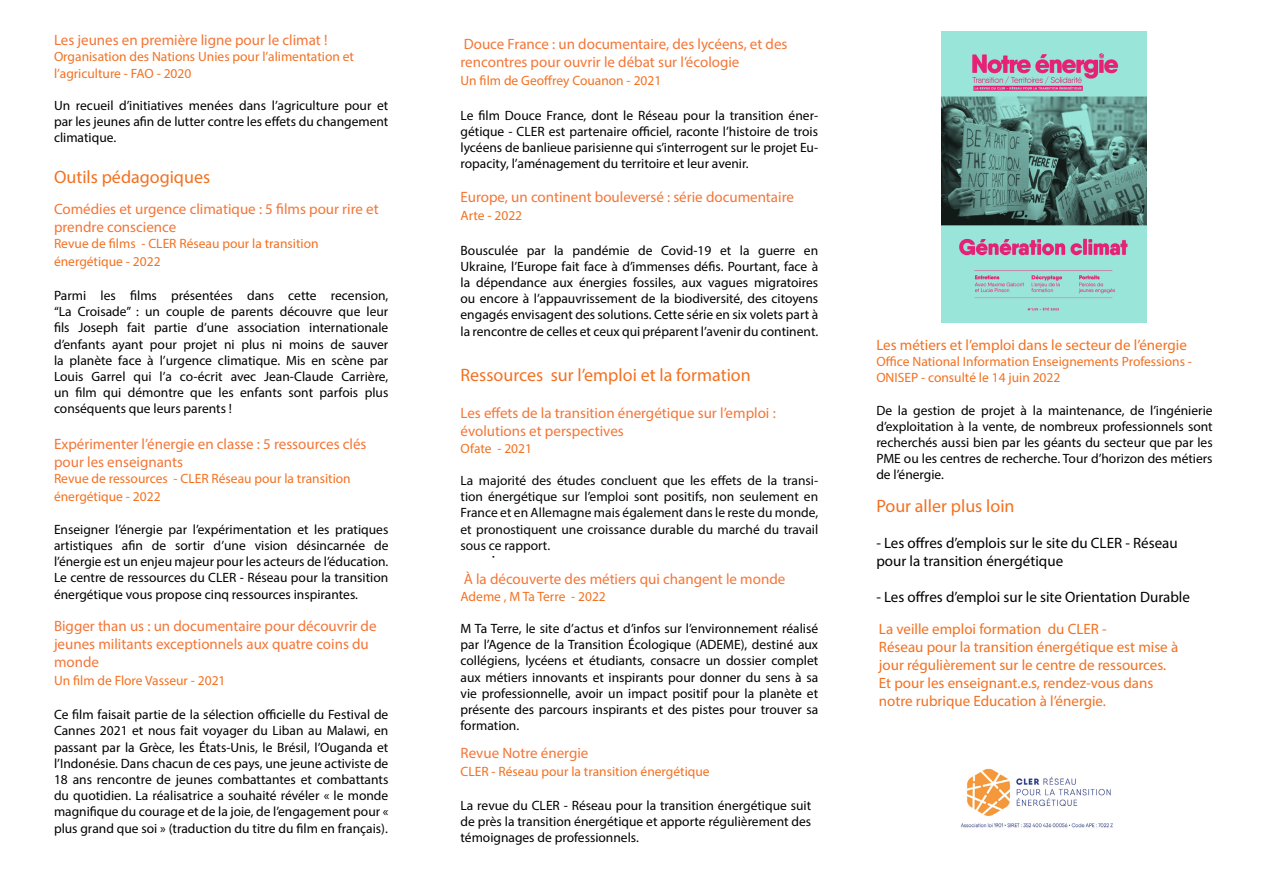
<style>
.page{position:relative;width:1263px;height:893px;background:#fff}
.page>*{position:absolute;margin:0;border:0;box-sizing:border-box;transform-origin:0 0}
.t1{font:18px "Myriad Pro";color:#f37121}
.t2{font:15px/18px "Myriad Pro";color:#f47637}
.t3{font:15px/18px "Myriad Pro";color:#f37121}
.t4{font:15px/18px "Myriad Pro";color:#000}
.t5{font:13.5px/16.2px "Myriad Pro";color:#000;text-align:justify}
.t6{font:13.5px/16.2px "Myriad Pro";color:#f37121}
.t7{font:13.5px/16.2px "Myriad Pro";color:#040706;text-align:justify}
</style>
<div class="page">
<img style="left:960px;top:768px;width:153px;height:60px">
<img style="left:942px;top:31px;width:205px;height:292px">
<p class="t2" style="left:54px;top:31px;width:275px">Les jeunes en première ligne pour le climat !</p>
<p class="t6" style="left:54px;top:49px;width:302px">Organisation des Nations Unies pour l’alimentation et l’agriculture - FAO - 2020</p>
<p class="t5" style="left:54px;top:97px;width:336px">Un recueil d’initiatives menées dans l’agriculture pour et par les jeunes afin de lutter contre les effets du changement climatique.</p>
<h1 class="t1" style="left:54px;top:166px;width:158px">Outils pédagogiques</h1>
<p class="t2" style="left:54px;top:199px;width:326px">Comédies et urgence climatique : 5 films pour rire et prendre conscience</p>
<p class="t6" style="left:54px;top:234px;width:266px;line-height:18px">Revue de films - CLER Réseau pour la transition énergétique - 2022</p>
<p class="t5" style="left:54px;top:287px;width:336px">Parmi les films présentées dans cette recension, “La Croisade” : un couple de parents découvre que leur fils Joseph fait partie d’une association internationale d’enfants ayant pour projet ni plus ni moins de sauver la planète face à l’urgence climatique. Mis en scène par Louis Garrel qui l’a co-écrit avec Jean-Claude Carrière, un film qui démontre que les enfants sont parfois plus conséquents que leurs parents !</p>
<p class="t2" style="left:54px;top:435px;width:314px">Expérimenter l’énergie en classe : 5 ressources clés pour les enseignants</p>
<p class="t6" style="left:54px;top:470px;width:298px;line-height:18px">Revue de ressources - CLER Réseau pour la transition énergétique - 2022</p>
<p class="t5" style="left:54px;top:521px;width:336px">Enseigner l’énergie par l’expérimentation et les pratiques artistiques afin de sortir d’une vision désincarnée de l’énergie est un enjeu majeur pour les acteurs de l’éducation.<br>Le centre de ressources du CLER - Réseau pour la transition énergétique vous propose cinq ressources inspirantes.</p>
<p class="t2" style="left:54px;top:617px;width:324px">Bigger than us : un documentaire pour découvrir de jeunes militants exceptionnels aux quatre coins du monde</p>
<p class="t6" style="left:54px;top:672px;width:173px">Un film de Flore Vasseur - 2021</p>
<p class="t5" style="left:54px;top:706px;width:336px">Ce film faisait partie de la sélection officielle du Festival de Cannes 2021 et nous fait voyager du Liban au Malawi, en passant par la Grèce, les États-Unis, le Brésil, l’Ouganda et l’Indonésie. Dans chacun de ces pays, une jeune activiste de 18 ans rencontre de jeunes combattantes et combattants du quotidien. La réalisatrice a souhaité révéler « le monde magnifique du courage et de la joie, de l’engagement pour « plus grand que soi » (traduction du titre du film en français).</p>
<p class="t2" style="left:460px;top:35px;width:328px">Douce France : un documentaire, des lycéens, et des rencontres pour ouvrir le débat sur l’écologie</p>
<p class="t6" style="left:460px;top:72px;width:202px">Un film de Geoffrey Couanon - 2021</p>
<p class="t5" style="left:460px;top:107px;width:359px">Le film Douce France, dont le Réseau pour la transition éner&shy;gétique - CLER est partenaire officiel, raconte l’histoire de trois lycéens de banlieue parisienne qui s’interrogent sur le projet Eu&shy;ropacity, l’aménagement du territoire et leur avenir.</p>
<p class="t2" style="left:460px;top:188px;width:335px">Europe, un continent bouleversé : série documentaire</p>
<p class="t6" style="left:460px;top:208px;width:63px">Arte - 2022</p>
<p class="t5" style="left:460px;top:242px;width:359px">Bousculée par la pandémie de Covid-19 et la guerre en Ukraine, l’Europe fait face à d’immenses défis. Pourtant, face à la dépendance aux énergies fossiles, aux vagues migratoires ou encore à l’appauvrissement de la biodiversité, des citoyens engagés envisagent des solutions. Cette série en six volets part à la rencontre de celles et ceux qui préparent l’avenir du continent.</p>
<h1 class="t1" style="left:460px;top:364px;width:292px">Ressources sur l’emploi et la formation</h1>
<p class="t2" style="left:460px;top:404px;width:317px">Les effets de la transition énergétique sur l’emploi : évolutions et perspectives</p>
<p class="t6" style="left:460px;top:440px;width:73px">Ofate - 2021</p>
<p class="t7" style="left:460px;top:472px;width:359px">La majorité des études concluent que les effets de la transi&shy;tion énergétique sur l’emploi sont positifs, non seulement en France et en Allemagne mais également dans le reste du monde, et pronostiquent une croissance durable du marché du travail sous ce rapport.</p>
<p class="t2" style="left:464px;top:570px;width:323px">À la découverte des métiers qui changent le monde</p>
<p class="t6" style="left:460px;top:588px;width:147px">Ademe , M Ta Terre - 2022</p>
<p class="t5" style="left:460px;top:620px;width:359px">M Ta Terre, le site d’actus et d’infos sur l’environnement réalisé par l’Agence de la Transition Écologique (ADEME), destiné aux collégiens, lycéens et étudiants, consacre un dossier complet aux métiers innovants et inspirants pour donner du sens à sa vie professionnelle, avoir un impact positif pour la planète et présente des parcours inspirants et des pistes pour trouver sa formation.</p>
<p class="t2" style="left:460px;top:743px;width:129px">Revue Notre énergie</p>
<p class="t6" style="left:460px;top:763px;width:251px">CLER - Réseau pour la transition énergétique</p>
<p class="t5" style="left:460px;top:797px;width:352px">La revue du CLER - Réseau pour la transition énergétique suit de près la transition énergétique et apporte régulièrement des témoignages de professionnels.</p>
<p class="t3" style="left:876px;top:335px;width:312px">Les métiers et l’emploi dans le secteur de l’énergie</p>
<p class="t6" style="left:876px;top:353px;width:317px">Office National Information Enseignements Professions -<br>ONISEP - consulté le 14 juin 2022</p>
<p class="t5" style="left:876px;top:402px;width:338px">De la gestion de projet à la maintenance, de l’ingénierie d’exploitation à la vente, de nombreux professionnels sont recherchés aussi bien par les géants du secteur que par les PME ou les centres de recherche. Tour d’horizon des métiers de l’énergie.</p>
<h1 class="t1" style="left:876px;top:495px;width:140px">Pour aller plus loin</h1>
<p class="t4" style="left:876px;top:534px;width:303px">- Les offres d’emplois sur le site du CLER - Réseau pour la transition énergétique</p>
<p class="t4" style="left:876px;top:588px;width:315px">- Les offres d’emploi sur le site Orientation Durable</p>
<p class="t3" style="left:879px;top:620px;width:301px">La veille emploi formation du CLER -<br>Réseau pour la transition énergétique est mise à jour régulièrement sur le centre de ressources.<br>Et pour les enseignant.e.s, rendez-vous dans notre rubrique Education à l’énergie.</p>
</div>
